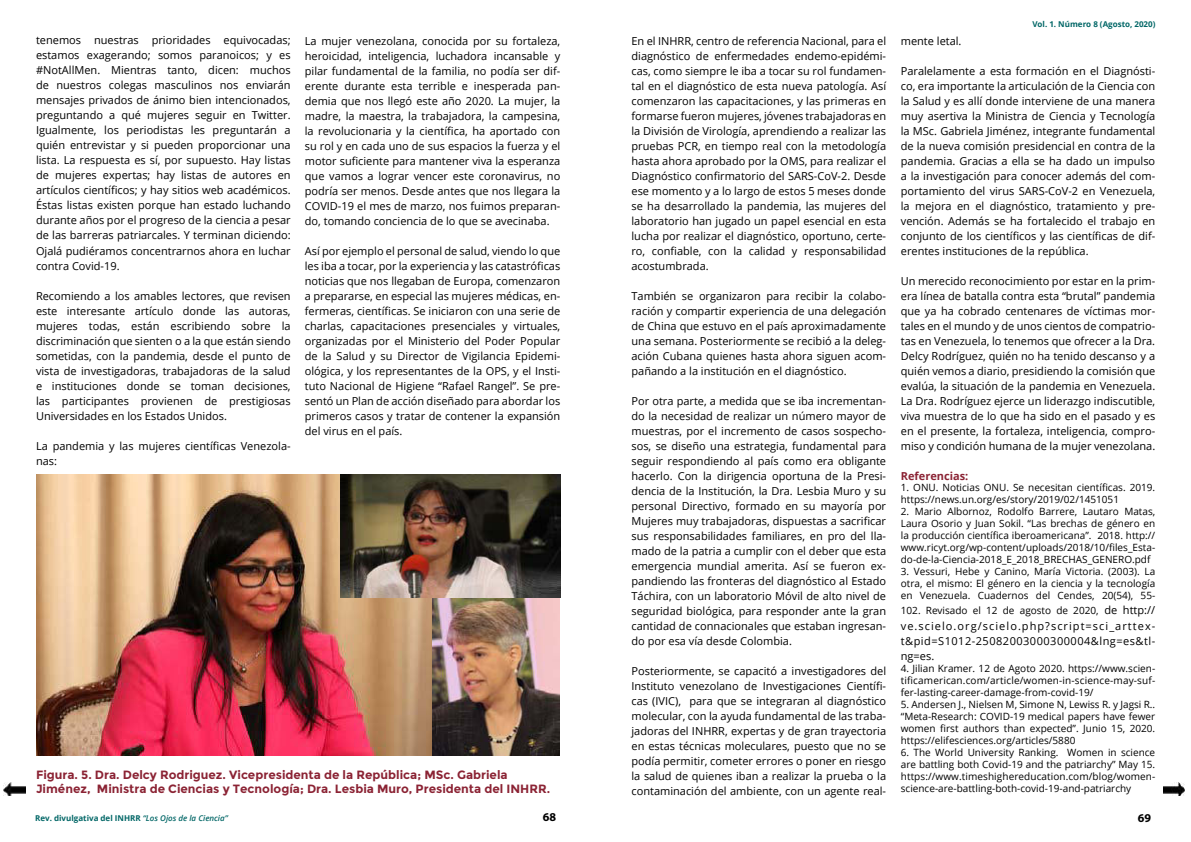
<style>
.page{position:relative;width:1191px;height:842px;background:#fff}
.page>*{position:absolute;margin:0;border:0;box-sizing:border-box;transform-origin:0 0}
.t1{font:700 12px/14.4px "Montserrat";color:#8b2334}
.t2{font:700 12px "Myriad Pro";color:#000}
.t3{font:11px/15px "Open Sans";color:#000;text-align:justify}
.t4{font:700 11px "Open Sans";color:#8b2334}
.t5{font:10px/12px "Open Sans";color:#000;text-align:justify}
.t6{font:700 8px "Open Sans";color:#066}
.s1{font-size:11px}
.s2{font-weight:600;font-style:italic}
</style>
<div class="page">
<img style="left:36px;top:475px;width:434px;height:281px">
<img style="left:432px;top:598px;width:127px;height:158px">
<img style="left:340px;top:475px;width:220px;height:122px">
<img style="left:4px;top:782px;width:21px;height:14px">
<img style="left:1163px;top:782px;width:21px;height:14px">
<p class="t6" style="left:1032px;top:21px;width:125px">Vol. 1. Número 8 (Agosto, 2020)</p>
<p class="t3" style="left:36px;top:33px;width:256px">tenemos nuestras prioridades equivocadas; estamos exagerando; somos paranoicos; y es #NotAllMen. Mientras tanto, dicen: muchos de nuestros colegas masculinos nos enviarán mensajes privados de ánimo bien intencionados, preguntando a qué mujeres seguir en Twitter.<br>Igualmente, los periodistas les preguntarán a quién entrevistar y si pueden proporcionar una lista. La respuesta es sí, por supuesto. Hay listas de mujeres expertas; hay listas de autores en artículos científicos; y hay sitios web académicos.<br>Éstas listas existen porque han estado luchando durante años por el progreso de la ciencia a pesar de las barreras patriarcales. Y terminan diciendo:<br>Ojalá pudiéramos concentrarnos ahora en luchar contra Covid-19.</p>
<p class="t3" style="left:36px;top:288px;width:256px">Recomiendo a los amables lectores, que revisen este interesante artículo donde las autoras, mujeres todas, están escribiendo sobre la discriminación que sienten o a la que están siendo sometidas, con la pandemia, desde el punto de vista de investigadoras, trabajadoras de la salud e instituciones donde se toman decisiones, las participantes provienen de prestigiosas Universidades en los Estados Unidos.</p>
<p class="t3" style="left:36px;top:438px;width:256px">La pandemia y las mujeres científicas Venezola&shy;nas:</p>
<p class="t3" style="left:305px;top:33px;width:257px">La mujer venezolana, conocida por su fortaleza, heroicidad, inteligencia, luchadora incansable y pilar fundamental de la familia, no podía ser dif&shy;erente durante esta terrible e inesperada pan&shy;demia que nos llegó este año 2020. La mujer, la madre, la maestra, la trabajadora, la campesina, la revolucionaria y la científica, ha aportado con su rol y en cada uno de sus espacios la fuerza y el motor suficiente para mantener viva la esperanza que vamos a lograr vencer este coronavirus, no podría ser menos. Desde antes que nos llegara la COVID-19 el mes de marzo, nos fuimos preparan&shy;do, tomando conciencia de lo que se avecinaba.</p>
<p class="t3" style="left:305px;top:243px;width:257px">Así por ejemplo el personal de salud, viendo lo que les iba a tocar, por la experiencia y las catastróficas noticias que nos llegaban de Europa, comenzaron a prepararse, en especial las mujeres médicas, en&shy;fermeras, científicas. Se iniciaron con una serie de charlas, capacitaciones presenciales y virtuales, organizadas por el Ministerio del Poder Popular de la Salud y su Director de Vigilancia Epidemi&shy;ológica, y los representantes de la OPS, y el Insti&shy;tuto Nacional de Higiene “Rafael Rangel”. Se pre&shy;sentó un Plan de acción diseñado para abordar los primeros casos y tratar de contener la expansión del virus en el país.</p>
<p class="t3" style="left:631px;top:33px;width:256px">En el INHRR, centro de referencia Nacional, para el diagnóstico de enfermedades endemo-epidémi&shy;cas, como siempre le iba a tocar su rol fundamen&shy;tal en el diagnóstico de esta nueva patología. Así comenzaron las capacitaciones, y las primeras en formarse fueron mujeres, jóvenes trabajadoras en la División de Virología, aprendiendo a realizar las pruebas PCR, en tiempo real con la metodología hasta ahora aprobado por la OMS, para realizar el Diagnóstico confirmatorio del SARS-CoV-2. Desde ese momento y a lo largo de estos 5 meses donde se ha desarrollado la pandemia, las mujeres del laboratorio han jugado un papel esencial en esta lucha por realizar el diagnóstico, oportuno, certe&shy;ro, confiable, con la calidad y responsabilidad acostumbrada.</p>
<p class="t3" style="left:631px;top:288px;width:256px">También se organizaron para recibir la colabo&shy;ración y compartir experiencia de una delegación de China que estuvo en el país aproximadamente una semana. Posteriormente se recibió a la deleg&shy;ación Cubana quienes hasta ahora siguen acom&shy;pañando a la institución en el diagnóstico.</p>
<p class="t3" style="left:631px;top:393px;width:256px">Por otra parte, a medida que se iba incrementan&shy;do la necesidad de realizar un número mayor de muestras, por el incremento de casos sospecho&shy;sos, se diseño una estrategia, fundamental para seguir respondiendo al país como era obligante hacerlo. Con la dirigencia oportuna de la Presi&shy;dencia de la Institución, la Dra. Lesbia Muro y su personal Directivo, formado en su mayoría por Mujeres muy trabajadoras, dispuestas a sacrificar sus responsabilidades familiares, en pro del lla&shy;mado de la patria a cumplir con el deber que esta emergencia mundial amerita. Así se fueron ex&shy;pandiendo las fronteras del diagnóstico al Estado Táchira, con un laboratorio Móvil de alto nivel de seguridad biológica, para responder ante la gran cantidad de connacionales que estaban ingresan&shy;do por esa vía desde Colombia.</p>
<p class="t3" style="left:631px;top:663px;width:256px">Posteriormente, se capacitó a investigadores del Instituto venezolano de Investigaciones Científi&shy;cas (IVIC), para que se integraran al diagnóstico molecular, con la ayuda fundamental de las traba&shy;jadoras del INHRR, expertas y de gran trayectoria en estas técnicas moleculares, puesto que no se podía permitir, cometer errores o poner en riesgo la salud de quienes iban a realizar la prueba o la contaminación del ambiente, con un agente real-</p>
<p class="t3" style="left:900px;top:33px;width:62px">mente letal.</p>
<p class="t3" style="left:900px;top:64px;width:256px">Paralelamente a esta formación en el Diagnósti&shy;co, era importante la articulación de la Ciencia con la Salud y es allí donde interviene de una manera muy asertiva la Ministra de Ciencia y Tecnología la MSc. Gabriela Jiménez, integrante fundamental de la nueva comisión presidencial en contra de la pandemia. Gracias a ella se ha dado un impulso a la investigación para conocer además del com&shy;portamiento del virus SARS-CoV-2 en Venezuela, la mejora en el diagnóstico, tratamiento y pre&shy;vención. Además se ha fortalecido el trabajo en conjunto de los científicos y las científicas de dif&shy;erentes instituciones de la república.</p>
<p class="t3" style="left:900px;top:273px;width:256px">Un merecido reconocimiento por estar en la prim&shy;era línea de batalla contra esta “brutal” pandemia que ya ha cobrado centenares de víctimas mor&shy;tales en el mundo y de unos cientos de compatrio&shy;tas en Venezuela, lo tenemos que ofrecer a la Dra.<br>Delcy Rodríguez, quién no ha tenido descanso y a quién vemos a diario, presidiendo la comisión que evalúa, la situación de la pandemia en Venezuela.<br>La Dra. Rodríguez ejerce un liderazgo indiscutible, viva muestra de lo que ha sido en el pasado y es en el presente, la fortaleza, inteligencia, compro&shy;miso y condición humana de la mujer venezolana.</p>
<p class="t4" style="left:900px;top:471px;width:69px">Referencias:</p>
<p class="t5" style="left:900px;top:482px;width:256px">1. ONU. Noticias ONU. Se necesitan científicas. 2019. https://news.un.org/es/story/2019/02/1451051</p>
<p class="t5" style="left:900px;top:506px;width:256px">2. Mario Albornoz, Rodolfo Barrere, Lautaro Matas, Laura Osorio y Juan Sokil. “Las brechas de género en la producción científica iberoamericana”. 2018. http:// www.ricyt.org/wp-content/uploads/2018/10/files_Esta&shy;do-de-la-Ciencia-2018_E_2018_BRECHAS_GENERO.pdf</p>
<p class="t5" style="left:900px;top:566px;width:256px">3. Vessuri, Hebe y Canino, María Victoria. (2003). La otra, el mismo: El género en la ciencia y la tecnología en Venezuela. Cuadernos del Cendes, 20(54), 55-</p>
<p class="t5" style="left:900px;top:605px;width:256px">102. Revisado el 12 de agosto de 2020, <span class="s1">de http://</span></p>
<p class="t3" style="left:900px;top:618px;width:256px">ve.scielo.org/scielo.php?script=sci_arttex&shy;t&amp;pid=S1012-25082003000300004&amp;lng=es&amp;tl&shy;ng=es.</p>
<p class="t5" style="left:900px;top:662px;width:256px">4. Jilian Kramer. 12 de Agoto 2020. https://www.scien&shy;tificamerican.com/article/women-in-science-may-suf&shy;fer-lasting-career-damage-from-covid-19/</p>
<p class="t5" style="left:900px;top:698px;width:256px">5. Andersen J., Nielsen M, Simone N, Lewiss R. y Jagsi R.. “Meta-Research: COVID-19 medical papers have fewer women first authors than expected”. Junio 15, 2020. https://elifesciences.org/articles/5880</p>
<p class="t5" style="left:900px;top:746px;width:256px">6. The World University Ranking. Women in science are battling both Covid-19 and the patriarchy” May 15. https://www.timeshighereducation.com/blog/women&shy;science-are-battling-both-covid-19-and-patriarchy</p>
<p class="t1" style="left:36px;top:767px;width:516px">Figura. 5. Dra. Delcy Rodriguez. Vicepresidenta de la República; MSc. Gabriela<br>Jiménez, Ministra de Ciencias y Tecnología; Dra. Lesbia Muro, Presidenta del INHRR.</p>
<p class="t6" style="left:35px;top:814px;width:194px">Rev. divulgativa del INHRR <span class="s2">“Los Ojos de la Ciencia”</span></p>
<p class="t2" style="left:543px;top:810px;width:15px">68</p>
<p class="t2" style="left:1137px;top:811px;width:15px">69</p>
</div>
